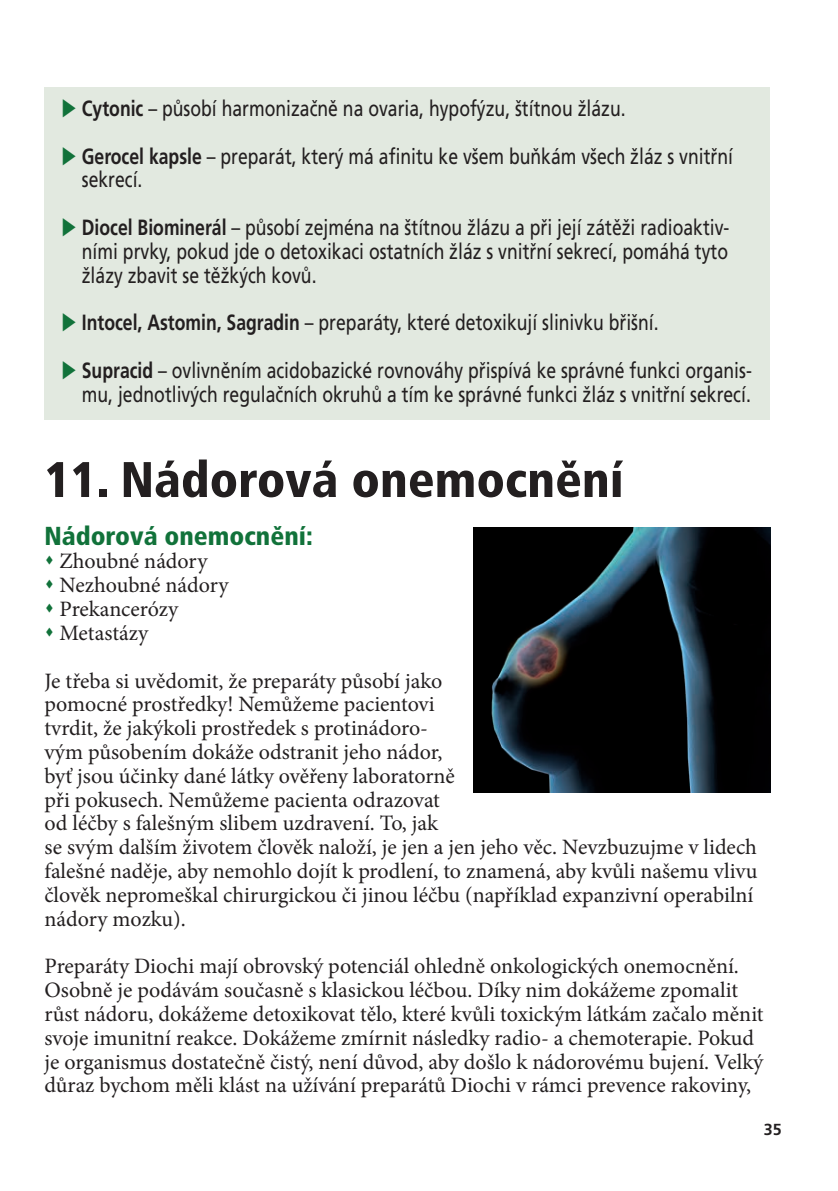
<style>
.page{position:relative;width:838px;height:1191px;background:#fff}
.page>*{position:absolute;margin:0;border:0;box-sizing:border-box;transform-origin:0 0}
.t1{font:900 condensed 50px "Frutiger OT";color:#231f20}
.t2{font:900 condensed 26px "Frutiger OT";color:#11723a}
.t3{font:22px/23.8px "Minion Pro";color:#231f20}
.t4{font:22px/47.6px "Frutiger OT";color:#231f20;scale:.8 1}
.t5{font:700 16px "Frutiger OT";color:#231f20}
.s1{font-weight:700}
</style>
<div class="page">
<img style="left:474px;top:527px;width:296px;height:266px">
<div style="left:44px;top:87px;width:726px;height:333px;background:#e2e9e0"></div>
<p class="t4" style="left:82px;top:86px;width:815px"><span class="s1">Cytonic</span> – působí harmonizačně na ovaria, hypofýzu, štítnou žlázu.<br><span class="s1">Gerocel kapsle</span> – preparát, který má afinitu ke všem buňkám všech žláz s vnitřní</p>
<p class="t4" style="left:82px;top:158px;width:811px">sekrecí.<br><span class="s1">Diocel Biominerál</span> – působí zejména na štítnou žlázu a při její zátěži radioaktiv-</p>
<p class="t4" style="left:82px;top:241px;width:809px;line-height:23.8px">ními prvky, pokud jde o detoxikaci ostatních žláz s vnitřní sekrecí, pomáhá tyto žlázy zbavit se těžkých kovů.</p>
<p class="t4" style="left:82px;top:301px;width:839px"><span class="s1">Intocel, Astomin, Sagradin</span> – preparáty, které detoxikují slinivku břišní.<br><span class="s1">Supracid</span> – ovlivněním acidobazické rovnováhy přispívá ke správné funkci organis-</p>
<p class="t4" style="left:82px;top:372px;width:838px">mu, jednotlivých regulačních okruhů a tím ke správné funkci žláz s vnitřní sekrecí.</p>
<h1 class="t1" style="left:44px;top:460px;width:581px">11. Nádorová onemocnění</h1>
<p class="t2" style="left:44px;top:525px;width:270px">Nádorová onemocnění:</p>
<p class="t3" style="left:60px;top:551px;width:171px">Zhoubné nádory<br>Nezhoubné nádory<br>Prekancerózy<br>Metastázy</p>
<p class="t3" style="left:44px;top:670px;width:714px">Je třeba si uvědomit, že preparáty působí jako<br>pomocné prostředky! Nemůžeme pacientovi<br>tvrdit, že jakýkoli prostředek s protinádoro-<br>vým působením dokáže odstranit jeho nádor,<br>byť jsou účinky dané látky ověřeny laboratorně<br>při pokusech. Nemůžeme pacienta odrazovat<br>od léčby s falešným slibem uzdravení. To, jak<br>se svým dalším životem člověk naloží, je jen a jen jeho věc. Nevzbuzujme v lidech falešné naděje, aby nemohlo dojít k prodlení, to znamená, aby kvůli našemu vlivu člověk nepromeškal chirurgickou či jinou léčbu (například expanzivní operabilní nádory mozku).</p>
<p class="t3" style="left:44px;top:956px;width:721px">Preparáty Diochi mají obrovský potenciál ohledně onkologických onemocnění.<br>Osobně je podávám současně s klasickou léčbou. Díky nim dokážeme zpomalit růst nádoru, dokážeme detoxikovat tělo, které kvůli toxickým látkám začalo měnit svoje imunitní reakce. Dokážeme zmírnit následky radio- a chemoterapie. Pokud je organismus dostatečně čistý, není důvod, aby došlo k nádorovému bujení. Velký důraz bychom měli klást na užívání preparátů Diochi v rámci prevence rakoviny,</p>
<p class="t5" style="left:764px;top:1123px;width:19px">35</p>
</div>
